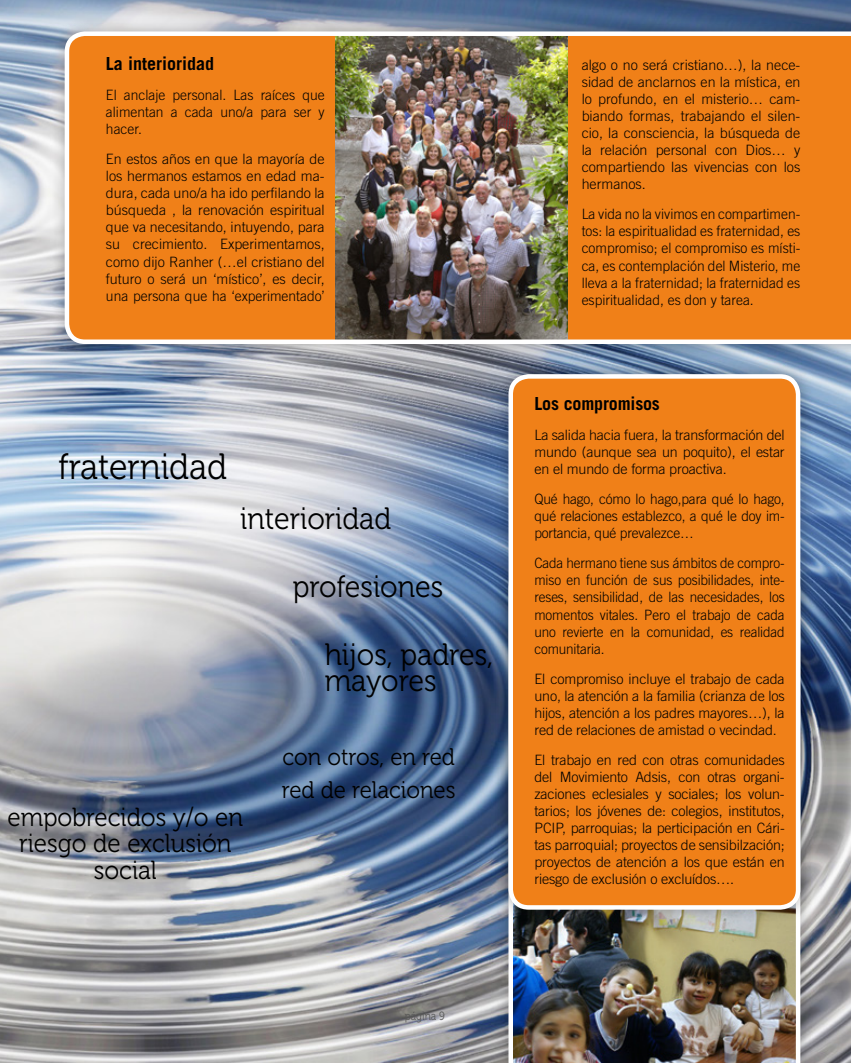
<style>
.page{position:relative;width:851px;height:1063px;background:#fff}
.page>*{position:absolute;margin:0;border:0;box-sizing:border-box;transform-origin:0 0}
.t1{font:36.6px "Museo 300";color:#000;scale:.93 1}
.t2{font:30.9px/26.1px "Museo 300";color:#000;scale:.93 1}
.t3{font:26.1px/26.7px "Museo 300";color:#000;text-align:center;scale:.93 1}
.t4{font:24px/33.8px "Museo 300";color:#000;scale:.93 1}
.t5{font:700 18px "Trade Gothic LT Std";letter-spacing:-.005em;color:#000}
.t6{font:300 14.25px/17.1px "Trade Gothic LT Std";letter-spacing:-.01em;color:#000;text-align:justify}
.t7{font:300 14.25px/17.1px "Trade Gothic LT Std";letter-spacing:-.01em;color:#000;text-align:justify;scale:.95 1}
.t8{font:300 14.25px/17.1px "Trade Gothic LT Std";letter-spacing:-.01em;color:#000;text-align:justify;scale:.96 1}
.t9{font:12px "Museo 300";color:#575756;scale:.85 1}
</style>
<div class="page">
<img style="left:0;top:0;width:850px;height:1063px">
<div style="left:494px;top:554px;width:320px;height:509px;background:#000;opacity:.3"></div>
<img style="left:508px;top:924px;width:292px;height:139px">
<svg style="left:0;top:0;width:1px;height:797px"></svg>
<div style="left:51px;top:17px;width:799px;height:341px;background:#000;opacity:.3"></div>
<img style="left:65px;top:31px;width:785px;height:313px">
<div style="left:494px;top:360px;width:320px;height:564px;background:#000;opacity:.3"></div>
<div style="left:510px;top:376px;width:288px;height:531px;background:#f08018;border-radius:18px"></div>
<div style="left:508px;top:374px;width:292px;height:536px;border:4px solid #fff;border-radius:18px"></div>
<p class="t5" style="left:106px;top:53px;width:110px">La interioridad</p>
<p class="t6" style="left:106px;top:86px;width:220px">El anclaje personal. Las raíces que alimentan a cada uno/a para ser y hacer.</p>
<p class="t6" style="left:106px;top:150px;width:220px">En estos años en que la mayoría de los hermanos estamos en edad ma&shy;dura, cada uno/a ha ido perfilando la búsqueda , la renovación espiritual que va necesitando, intuyendo, para su crecimiento. Experimentamos, como dijo Ranher (…el cristiano del futuro o será un ‘místico’, es decir, una persona que ha ‘experimentado’</p>
<h1 class="t1" style="left:59px;top:446px;width:183px">fraternidad</h1>
<h2 class="t2" style="left:240px;top:506px;width:164px">interioridad</h2>
<h2 class="t2" style="left:292px;top:574px;width:164px">profesiones</h2>
<h2 class="t2" style="left:324px;top:642px;width:183px">hijos, padres, mayores</h2>
<h3 class="t4" style="left:282px;top:740px;width:188px">con otros, en red red de relaciones</h3>
<h3 class="t3" style="left:8px;top:804px;width:255px">empobrecidos y/o en riesgo de exclusión social</h3>
<p class="t6" style="left:581px;top:56px;width:220px">algo o no será cristiano…), la nece&shy;sidad de anclarnos en la mística, en lo profundo, en el misterio… cam&shy;biando formas, trabajando el silen&shy;cio, la consciencia, la búsqueda de la relación personal con Dios… y compartiendo las vivencias con los hermanos.</p>
<p class="t6" style="left:581px;top:205px;width:220px">La vida no la vivimos en compartimen&shy;tos: la espiritualidad es fraternidad, es compromiso; el compromiso es místi&shy;ca, es contemplación del Misterio, me lleva a la fraternidad; la fraternidad es espiritualidad, es don y tarea.</p>
<p class="t5" style="left:534px;top:393px;width:127px">Los compromisos</p>
<p class="t6" style="left:534px;top:426px;width:252px">La salida hacia fuera, la transformación del mundo (aunque sea un poquito), el estar en el mundo de forma proactiva.</p>
<p class="t8" style="left:534px;top:490px;width:262px">Qué hago, cómo lo hago,para qué lo hago, qué relaciones establezco, a qué le doy im&shy;portancia, qué prevalezce…</p>
<p class="t7" style="left:534px;top:554px;width:265px">Cada hermano tiene sus ámbitos de compro&shy;miso en función de sus posibilidades, inte&shy;reses, sensibilidad, de las necesidades, los momentos vitales. Pero el trabajo de cada uno revierte en la comunidad, es realidad comunitaria.</p>
<p class="t6" style="left:534px;top:670px;width:252px">El compromiso incluye el trabajo de cada uno, la atención a la familia (crianza de los hijos, atención a los padres mayores…), la red de relaciones de amistad o vecindad.</p>
<p class="t6" style="left:534px;top:751px;width:252px">El trabajo en red con otras comunidades del Movimiento Adsis, con otras organi&shy;zaciones eclesiales y sociales; los volun&shy;tarios; los jóvenes de: colegios, institutos, PCIP, parroquias; la perticipación en Cári&shy;tas parroquial; proyectos de sensibilzación; proyectos de atención a los que están en riesgo de exclusión o excluídos….</p>
<p class="t9" style="left:405px;top:1009px;width:48px">página 9</p>
</div>
